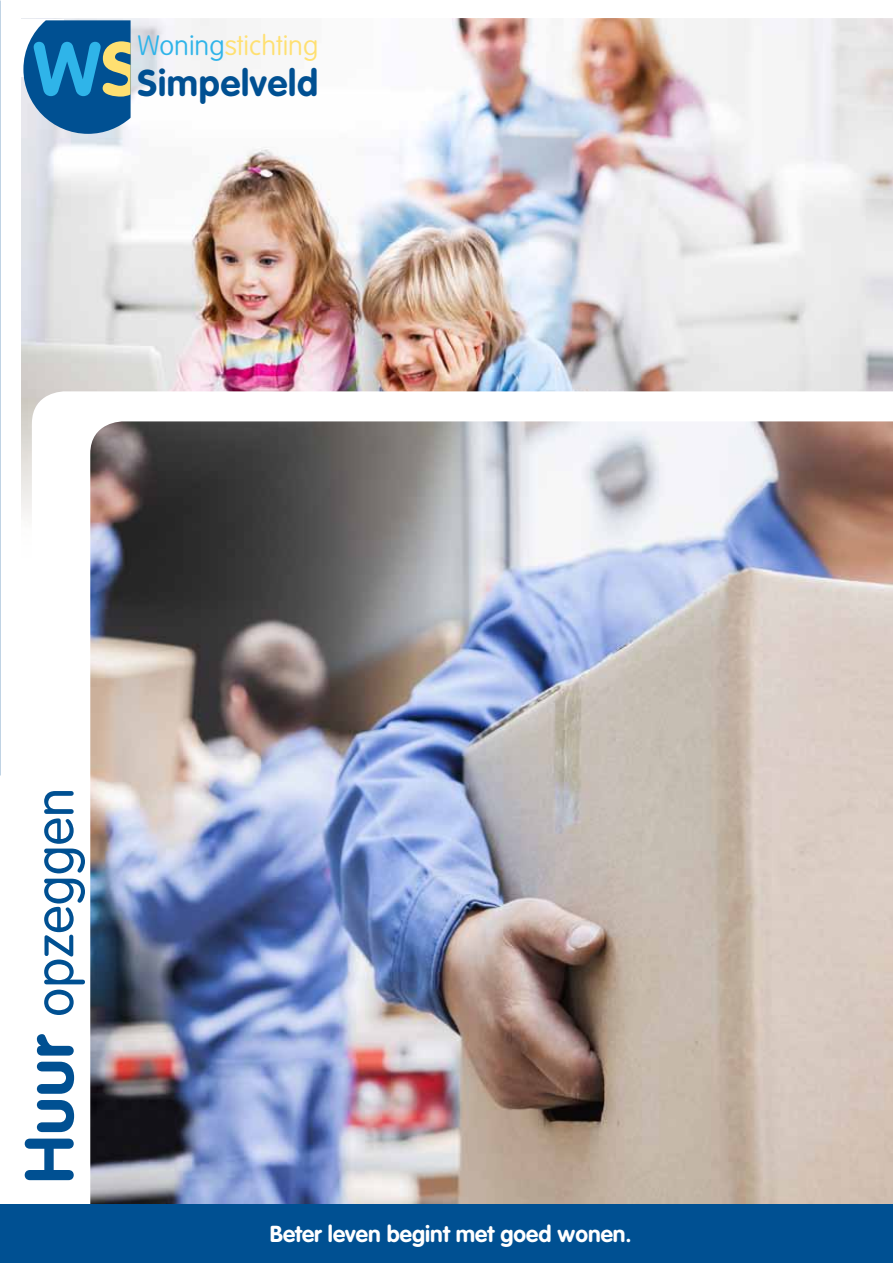
<style>
.page{position:relative;width:893px;height:1263px;background:#fff}
.page>*{position:absolute;margin:0;border:0;box-sizing:border-box;transform-origin:0 0}
.t1{font:300 54.15px "VAG Rounded";color:#005092}
.t2{font:700 36.75px "VAG Rounded";letter-spacing:.02em;color:#005092}
.t3{font:100 27.45px "VAG Rounded";color:#ffe071}
.t4{font:700 22.8px "VAG Rounded";color:#fff}
.s1{color:#2fb4e9}
.s2{font-weight:700;font-size:67.65px}
</style>
<div class="page">
<img style="left:21px;top:19px;width:872px;height:499px">
<svg style="left:32px;top:391px;width:861px;height:127px"></svg>
<div style="left:14px;top:19px;width:50px;height:57px;background:#fff"></div>
<svg style="left:23px;top:20px;width:108px;height:114px;background:#3a80aa"></svg>
<img style="left:90px;top:421px;width:803px;height:783px">
<div style="left:0;top:1204px;width:893px;height:59px;background:#005092"></div>
<p class="t3" style="left:138px;top:30px;width:182px"><span class="s1">Woning</span>stichting</p>
<h2 class="t2" style="left:138px;top:62px;width:182px">Simpelveld</h2>
<h1 class="t1" style="left:23px;top:1183px;width:397px;rotate:-90deg"><span class="s2">Huur</span> opzeggen</h1>
<p class="t4" style="left:270px;top:1220px;width:363px">Beter leven begint met goed wonen.</p>
</div>
